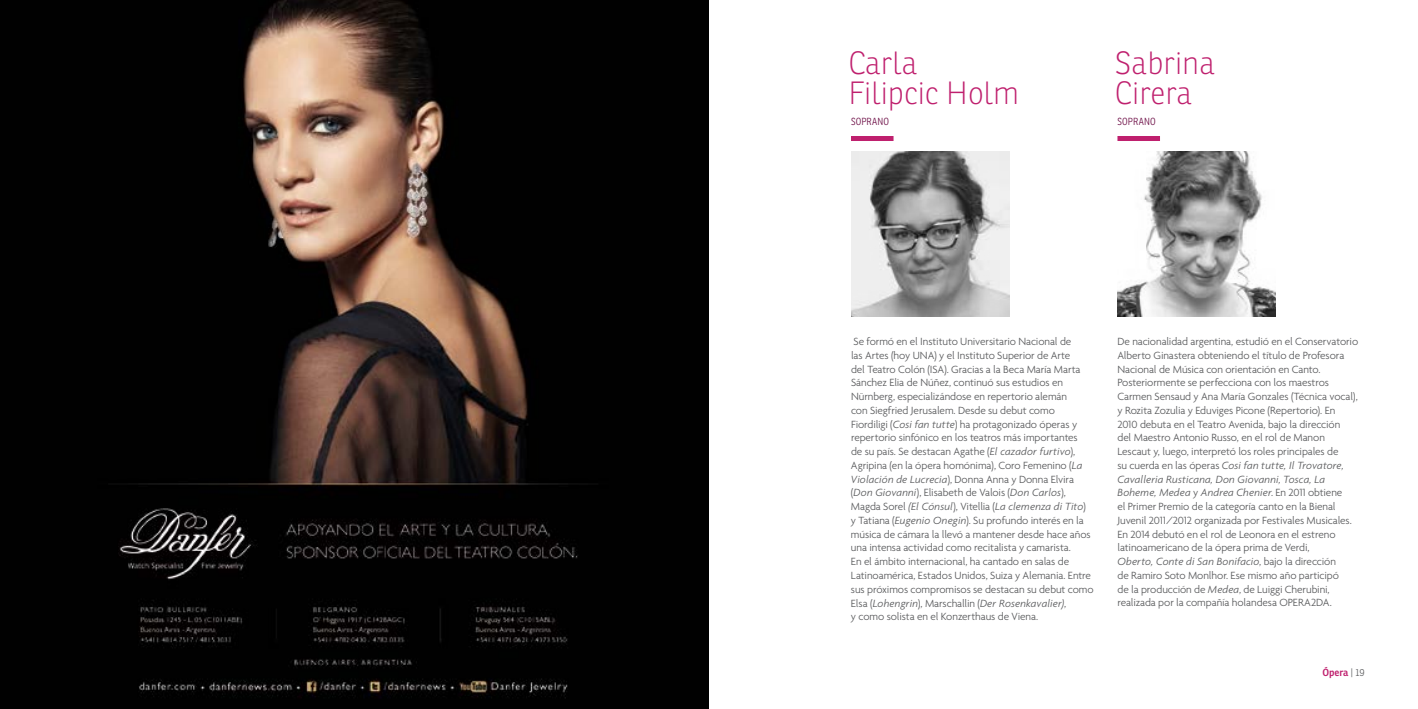
<style>
.page{position:relative;width:1418px;height:709px;background:#fff}
.page>*{position:absolute;margin:0;border:0;box-sizing:border-box;transform-origin:0 0}
.t1{font:100 31.25px/30px "Ronnia";color:#bf206e}
.t2{font:300 11.25px/13.8px "Agenda";letter-spacing:-.01em;color:#58595b}
.t3{font:300 10px "Ronnia Cond";letter-spacing:.015em;color:#6c0d45}
.t4{font:600 10px "Ronnia";color:#bf206e}
.s1{font-style:italic}
.s2{font-weight:300;color:#58595b}
</style>
<div class="page">
<div style="left:851px;top:136px;width:42px;height:5px;background:#bf206e"></div>
<div style="left:1117px;top:136px;width:42px;height:5px;background:#bf206e"></div>
<img style="left:851px;top:152px;width:158px;height:165px">
<img style="left:1117px;top:152px;width:158px;height:165px">
<img style="left:0;top:0;width:709px;height:709px">
<h1 class="t1" style="left:848px;top:48px;width:172px">Carla<br>Filipcic Holm</h1>
<h1 class="t1" style="left:1114px;top:48px;width:102px">Sabrina<br>Cirera</h1>
<p class="t3" style="left:851px;top:115px;width:40px">SOPRANO</p>
<p class="t3" style="left:1117px;top:115px;width:40px">SOPRANO</p>
<p class="t2" style="left:851px;top:334px;width:244px">Se formó en el Instituto Universitario Nacional de<br>las Artes (hoy UNA) y el Instituto Superior de Arte<br>del Teatro Colón (ISA). Gracias a la Beca María Marta Sánchez Elia de Núñez, continuó sus estudios en Nürnberg, especializándose en repertorio alemán<br>con Siegfried Jerusalem. Desde su debut como Fiordiligi (<span class="s1">Cosi fan tutte</span>) ha protagonizado óperas y repertorio sinfónico en los teatros más importantes<br>de su país. Se destacan Agathe (<span class="s1">El cazador furtivo</span>), Agripina (en la ópera homónima), Coro Femenino (<span class="s1">La Violación de Lucrecia</span>), Donna Anna y Donna Elvira (<span class="s1">Don Giovanni</span>), Elisabeth de Valois (<span class="s1">Don Carlos</span>), Magda Sorel <span class="s1">(El Cónsul</span>), Vitellia (<span class="s1">La clemenza di Tito</span>) y Tatiana (<span class="s1">Eugenio Onegin</span>). Su profundo interés en la música de cámara la llevó a mantener desde hace años una intensa actividad como recitalista y camarista.<br>En el ámbito internacional, ha cantado en salas de Latinoamérica, Estados Unidos, Suiza y Alemania. Entre sus próximos compromisos se destacan su debut como Elsa (<span class="s1">Lohengrin</span>), Marschallin (<span class="s1">Der Rosenkavalier)</span>,<br>y como solista en el Konzerthaus de Viena.</p>
<p class="t2" style="left:1117px;top:334px;width:242px">De nacionalidad argentina, estudió en el Conservatorio Alberto Ginastera obteniendo el título de Profesora Nacional de Música con orientación en Canto.<br>Posteriormente se perfecciona con los maestros Carmen Sensaud y Ana María Gonzales (Técnica vocal), y Rozita Zozulia y Eduviges Picone (Repertorio). En 2010 debuta en el Teatro Avenida, bajo la dirección<br>del Maestro Antonio Russo, en el rol de Manon Lescaut y, luego, interpretó los roles principales de<br>su cuerda en las óperas <span class="s1">Cosi fan tutte, Il Trovatore, Cavalleria Rusticana, Don Giovanni, Tosca, La Boheme, Medea</span> y <span class="s1">Andrea Chenier</span>. En 2011 obtiene<br>el Primer Premio de la categoría canto en la Bienal Juvenil 2011/2012 organizada por Festivales Musicales.<br>En 2014 debutó en el rol de Leonora en el estreno latinoamericano de la ópera prima de Verdi,<br><span class="s1">Oberto, Conte di San Bonifacio</span>, bajo la dirección<br>de Ramiro Soto Monlhor. Ese mismo año participó<br>de la producción de <span class="s1">Medea</span>, de Luiggi Cherubini, realizada por la compañía holandesa OPERA2DA.</p>
<p class="t4" style="left:1322px;top:666px;width:44px">Ópera <span class="s2">| 19</span></p>
</div>
